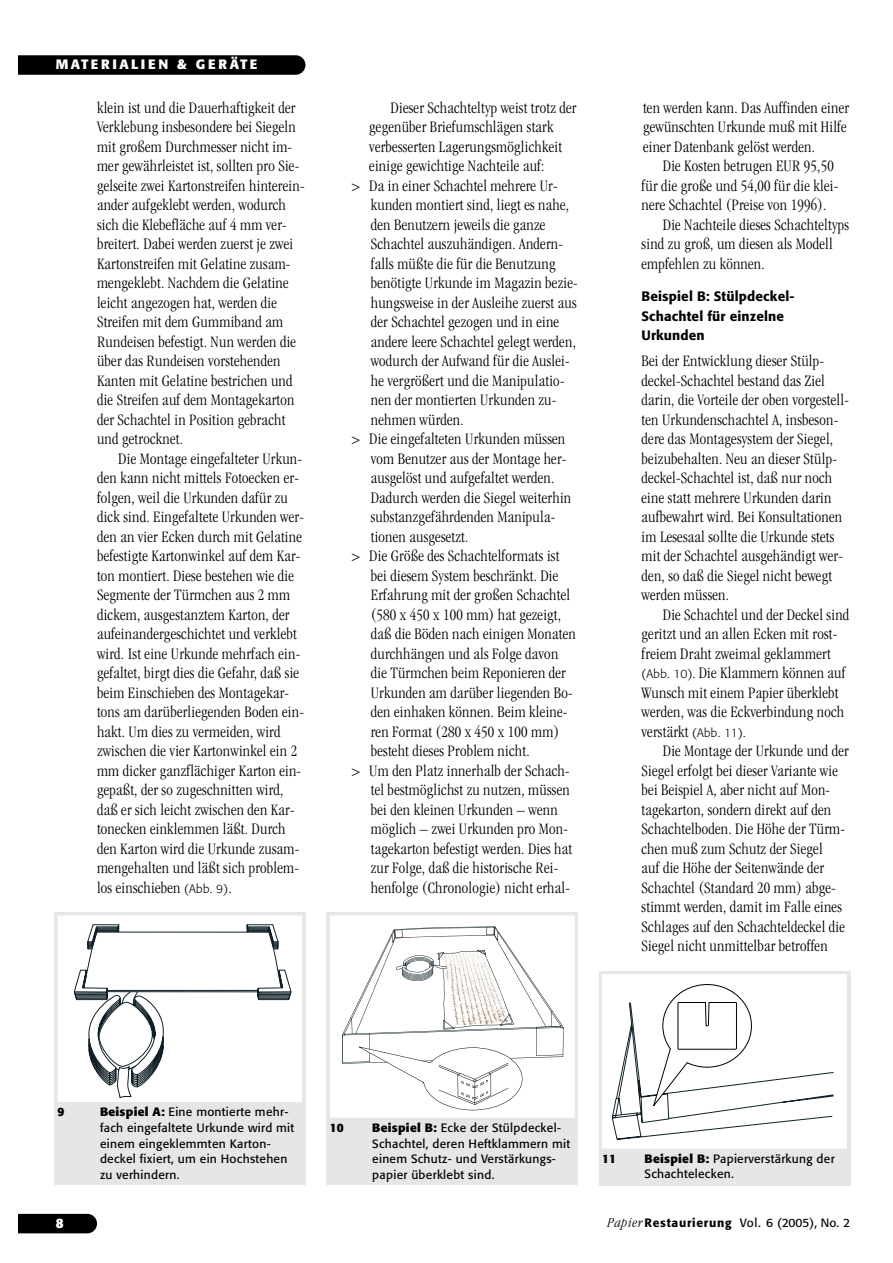
<style>
.page{position:relative;width:893px;height:1263px;background:#fff}
.page>*{position:absolute;margin:0;border:0;box-sizing:border-box;transform-origin:0 0}
.t1{font:300 condensed 16.5px/19.5px "Garamond";letter-spacing:.015em;color:#000}
.t2{font:500 13.5px/19.5px "Formata";letter-spacing:.01em;color:#000}
.t3{font:700 13.5px "Formata";letter-spacing:.175em;color:#fff}
.t4{font:12px/15.8px "Formata";letter-spacing:.025em;color:#000}
.t5{font:12px "Formata";color:#000}
.t6{font:700 12px "Formata";color:#000}
.s1{font-family:"Formata";font-stretch:normal;font-size:12px}
.s2{font-weight:700}
.s3{font-family:"Garamond";font-weight:300;font-style:italic;font-stretch:condensed;font-size:14.25px}
.s4{font-weight:500}
</style>
<div class="page">
<div style="left:18px;top:1214px;width:79px;height:19px;background:#000"></div>
<svg style="left:18px;top:55px;width:287px;height:20px;background:#070707"></svg>
<div style="left:54px;top:912px;width:251px;height:273px;background:#e6e6e6"></div>
<div style="left:57px;top:915px;width:245px;height:187px;background:#fff"></div>
<svg style="left:74px;top:925px;width:217px;height:173px"></svg>
<div style="left:54px;top:912px;width:251px;height:193px;border:3px solid #e6e6e6"></div>
<div style="left:327px;top:912px;width:250px;height:273px;background:#e6e6e6"></div>
<div style="left:330px;top:915px;width:244px;height:203px;background:#fff"></div>
<svg style="left:342px;top:926px;width:221px;height:184px"></svg>
<div style="left:327px;top:912px;width:250px;height:209px;border:3px solid #e6e6e6"></div>
<div style="left:599px;top:971px;width:251px;height:214px;background:#e6e6e6"></div>
<div style="left:602px;top:974px;width:245px;height:174px;background:#fff"></div>
<svg style="left:612px;top:984px;width:221px;height:156px"></svg>
<p class="t3" style="left:56px;top:58px;width:203px">MATERIALIEN &amp; GERÄTE</p>
<p class="t1" style="left:97px;top:99px;width:209px">klein ist und die Dauerhaftigkeit der Verklebung insbesondere bei Siegeln mit großem Durchmesser nicht im&shy;mer gewährleistet ist, sollten pro Sie&shy;gelseite zwei Kartonstreifen hinterein&shy;ander aufgeklebt werden, wodurch sich die Klebefläche auf 4 mm ver&shy;breitert. Dabei werden zuerst je zwei Kartonstreifen mit Gelatine zusam&shy;mengeklebt. Nachdem die Gelatine leicht angezogen hat, werden die Streifen mit dem Gummiband am Rundeisen befestigt. Nun werden die über das Rundeisen vorstehenden Kanten mit Gelatine bestrichen und die Streifen auf dem Montagekarton der Schachtel in Position gebracht und getrocknet.</p>
<p class="t1" style="left:97px;top:450px;width:208px;text-indent:21px">Die Montage eingefalteter Urkun&shy;den kann nicht mittels Fotoecken er&shy;folgen, weil die Urkunden dafür zu dick sind. Eingefaltete Urkunden wer&shy;den an vier Ecken durch mit Gelatine befestigte Kartonwinkel auf dem Kar&shy;ton montiert. Diese bestehen wie die Segmente der Türmchen aus 2 mm dickem, ausgestanztem Karton, der aufeinandergeschichtet und verklebt wird. Ist eine Urkunde mehrfach ein&shy;gefaltet, birgt dies die Gefahr, daß sie beim Einschieben des Montagekar&shy;tons am darüberliegenden Boden ein&shy;hakt. Um dies zu vermeiden, wird zwischen die vier Kartonwinkel ein 2 mm dicker ganzflächiger Karton ein&shy;gepaßt, der so zugeschnitten wird, daß er sich leicht zwischen den Kar&shy;tonecken einklemmen läßt. Durch den Karton wird die Urkunde zusam&shy;mengehalten und läßt sich problem&shy;los einschieben <span class="s1">(Abb. 9)</span>.</p>
<p class="t1" style="left:390px;top:99px;width:187px">Dieser Schachteltyp weist trotz der</p>
<p class="t1" style="left:369px;top:119px;width:186px">gegenüber Briefumschlägen stark</p>
<p class="t1" style="left:369px;top:138px;width:194px">verbesserten Lagerungsmöglichkeit</p>
<p class="t1" style="left:369px;top:158px;width:177px">einige gewichtige Nachteile auf:</p>
<p class="t1" style="left:351px;top:177px;width:208px">&gt; Da in einer Schachtel mehrere Ur-</p>
<p class="t1" style="left:371px;top:197px;width:200px">kunden montiert sind, liegt es nahe,</p>
<p class="t1" style="left:371px;top:216px;width:176px">den Benutzern jeweils die ganze</p>
<p class="t1" style="left:371px;top:236px;width:194px">Schachtel auszuhändigen. Andern-</p>
<p class="t1" style="left:371px;top:255px;width:186px">falls müßte die für die Benutzung</p>
<p class="t1" style="left:371px;top:275px;width:208px">benötigte Urkunde im Magazin bezie-</p>
<p class="t1" style="left:371px;top:294px;width:207px">hungsweise in der Ausleihe zuerst aus</p>
<p class="t1" style="left:371px;top:314px;width:190px">der Schachtel gezogen und in eine</p>
<p class="t1" style="left:371px;top:333px;width:206px">andere leere Schachtel gelegt werden,</p>
<p class="t1" style="left:371px;top:353px;width:200px">wodurch der Aufwand für die Auslei-</p>
<p class="t1" style="left:371px;top:372px;width:195px">he vergrößert und die Manipulatio-</p>
<p class="t1" style="left:371px;top:392px;width:187px">nen der montierten Urkunden zu-</p>
<p class="t1" style="left:371px;top:411px;width:94px">nehmen würden.</p>
<p class="t1" style="left:351px;top:431px;width:216px">&gt; Die eingefalteten Urkunden müssen</p>
<p class="t1" style="left:371px;top:450px;width:197px">vom Benutzer aus der Montage her-</p>
<p class="t1" style="left:371px;top:470px;width:185px">ausgelöst und aufgefaltet werden.</p>
<p class="t1" style="left:371px;top:489px;width:202px">Dadurch werden die Siegel weiterhin</p>
<p class="t1" style="left:371px;top:509px;width:186px">substanzgefährdenden Manipula-</p>
<p class="t1" style="left:371px;top:528px;width:99px">tionen ausgesetzt.</p>
<p class="t1" style="left:351px;top:548px;width:210px">&gt; Die Größe des Schachtelformats ist</p>
<p class="t1" style="left:371px;top:567px;width:189px">bei diesem System beschränkt. Die</p>
<p class="t1" style="left:371px;top:587px;width:201px">Erfahrung mit der großen Schachtel</p>
<p class="t1" style="left:371px;top:606px;width:192px">(580 x 450 x 100 mm) hat gezeigt,</p>
<p class="t1" style="left:371px;top:626px;width:206px">daß die Böden nach einigen Monaten</p>
<p class="t1" style="left:371px;top:645px;width:189px">durchhängen und als Folge davon</p>
<p class="t1" style="left:371px;top:665px;width:197px">die Türmchen beim Reponieren der</p>
<p class="t1" style="left:371px;top:684px;width:203px">Urkunden am darüber liegenden Bo-</p>
<p class="t1" style="left:371px;top:704px;width:198px">den einhaken können. Beim kleine-</p>
<p class="t1" style="left:371px;top:723px;width:190px">ren Format (280 x 450 x 100 mm)</p>
<p class="t1" style="left:371px;top:743px;width:160px">besteht dieses Problem nicht.</p>
<p class="t1" style="left:351px;top:762px;width:220px">&gt; Um den Platz innerhalb der Schach-</p>
<p class="t1" style="left:371px;top:782px;width:200px">tel bestmöglichst zu nutzen, müssen</p>
<p class="t1" style="left:371px;top:801px;width:188px">bei den kleinen Urkunden – wenn</p>
<p class="t1" style="left:371px;top:821px;width:199px">möglich – zwei Urkunden pro Mon-</p>
<p class="t1" style="left:371px;top:840px;width:203px">tagekarton befestigt werden. Dies hat</p>
<p class="t1" style="left:371px;top:860px;width:189px">zur Folge, daß die historische Rei-</p>
<p class="t1" style="left:371px;top:879px;width:201px">henfolge (Chronologie) nicht erhal-</p>
<p class="t1" style="left:643px;top:99px;width:207px">ten werden kann. Das Auffinden einer gewünschten Urkunde muß mit Hilfe einer Datenbank gelöst werden.</p>
<p class="t1" style="left:662px;top:158px;width:172px">Die Kosten betrugen EUR 95,50</p>
<p class="t1" style="left:641px;top:177px;width:198px">für die große und 54,00 für die klei-</p>
<p class="t1" style="left:641px;top:197px;width:186px">nere Schachtel (Preise von 1996).</p>
<p class="t1" style="left:662px;top:216px;width:188px">Die Nachteile dieses Schachteltyps</p>
<p class="t1" style="left:641px;top:236px;width:193px">sind zu groß, um diesen als Modell</p>
<p class="t1" style="left:641px;top:255px;width:125px">empfehlen zu können.</p>
<p class="t2" style="left:641px;top:288px;width:154px">Beispiel B: Stülpdeckel-<br>Schachtel für einzelne<br>Urkunden</p>
<p class="t1" style="left:641px;top:353px;width:209px">Bei der Entwicklung dieser Stülp&shy;deckel-Schachtel bestand das Ziel darin, die Vorteile der oben vorgestell&shy;ten Urkundenschachtel A, insbeson&shy;dere das Montagesystem der Siegel, beizubehalten. Neu an dieser Stülp&shy;deckel-Schachtel ist, daß nur noch eine statt mehrere Urkunden darin aufbewahrt wird. Bei Konsultationen im Lesesaal sollte die Urkunde stets mit der Schachtel ausgehändigt wer&shy;den, so daß die Siegel nicht bewegt werden müssen.</p>
<p class="t1" style="left:641px;top:606px;width:209px;text-indent:21px">Die Schachtel und der Deckel sind geritzt und an allen Ecken mit rost&shy;freiem Draht zweimal geklammert <span class="s1">(Abb. 10).</span> Die Klammern können auf<br>Wunsch mit einem Papier überklebt werden, was die Eckverbindung noch verstärkt <span class="s1">(Abb. 11).</span></p>
<p class="t1" style="left:641px;top:743px;width:209px;text-indent:21px">Die Montage der Urkunde und der Siegel erfolgt bei dieser Variante wie bei Beispiel A, aber nicht auf Mon&shy;tagekarton, sondern direkt auf den Schachtelboden. Die Höhe der Türm&shy;chen muß zum Schutz der Siegel<br>auf die Höhe der Seitenwände der Schachtel (Standard 20 mm) abge&shy;stimmt werden, damit im Falle eines Schlages auf den Schachteldeckel die Siegel nicht unmittelbar betroffen</p>
<p class="t6" style="left:57px;top:1107px;width:8px">9</p>
<p class="t4" style="left:100px;top:1105px;width:196px"><span class="s2">Beispiel A:</span> Eine montierte mehr&shy;fach eingefaltete Urkunde wird mit einem eingeklemmten Karton&shy;deckel fixiert, um ein Hochstehen zu verhindern.</p>
<p class="t3" style="left:56px;top:1217px;width:9px">8</p>
<p class="t6" style="left:330px;top:1122px;width:16px">10</p>
<p class="t4" style="left:372px;top:1121px;width:199px"><span class="s2">Beispiel B:</span> Ecke der Stülpdeckel-<br>Schachtel, deren Heftklammern mit einem Schutz- und Verstärkungs&shy;papier überklebt sind.</p>
<p class="t6" style="left:602px;top:1153px;width:16px">11</p>
<p class="t4" style="left:644px;top:1151px;width:192px"><span class="s2">Beispiel B:</span> Papierverstärkung der<br>Schachtelecken.</p>
<p class="t5" style="left:607px;top:1218px;width:244px"><span class="s3">Papier</span><span class="s4">Restaurierung</span> Vol. 6 (2005), No. 2</p>
</div>
